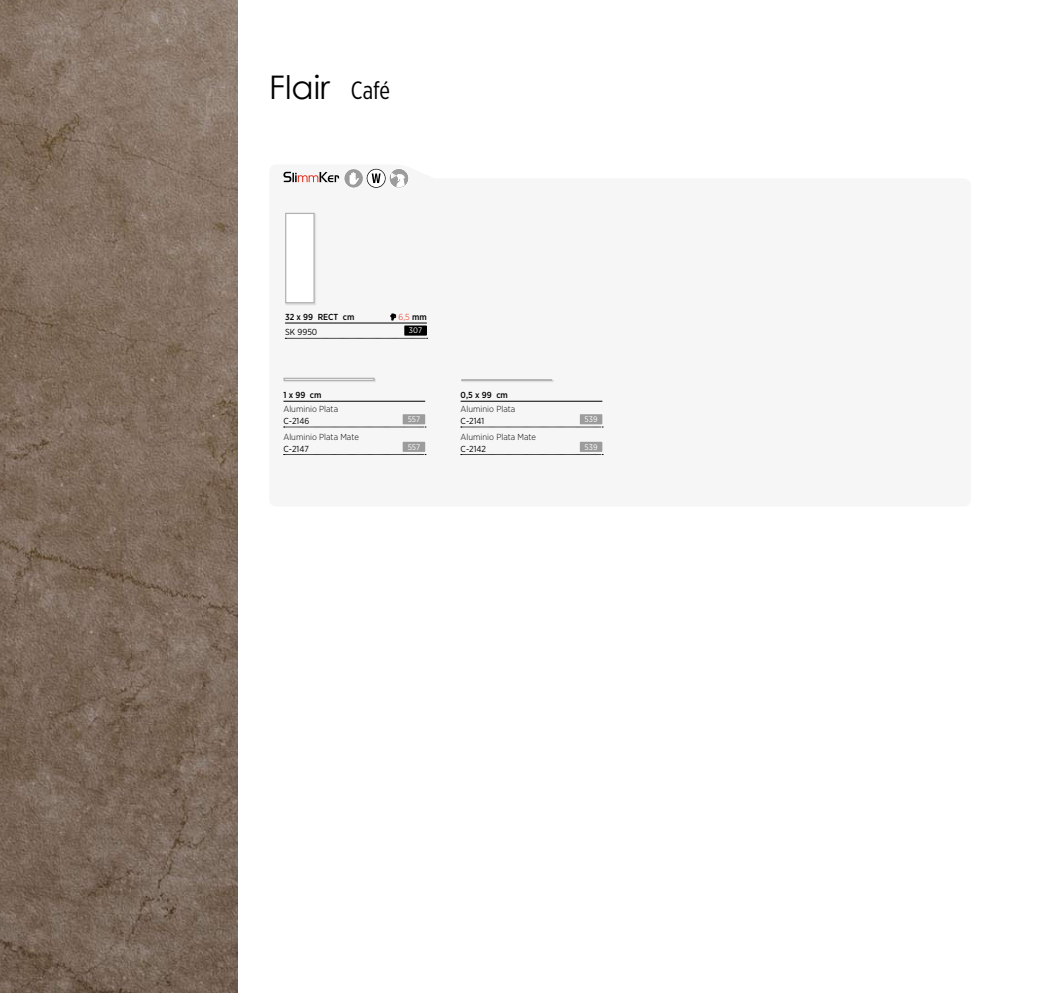
<style>
.page{position:relative;width:1063px;height:993px;background:#fff}
.page>*{position:absolute;margin:0;border:0;box-sizing:border-box;transform-origin:0 0}
.t1{font:32.5px "Century Gothic";color:#000}
.t2{font:300 8.75px "Gotham Semi Narrow";color:#000}
.t3{font:8.75px "Gotham Semi Narrow";color:#000}
.t4{font:500 8.75px "Gotham Semi Narrow";color:#000}
.t5{font:300 8.75px "Gotham Semi Narrow";color:#e52613}
.t6{font:8px "Gotham Semi Narrow";color:#fff}
.s1{font-family:"Gotham X Narrow";font-size:25px}
.s2{font-weight:500;color:#000}
</style>
<div class="page">
<div style="left:283px;top:168px;width:321px;height:288px;background:#f6f6f6"></div>
<hr style="left:283px;top:401px;width:142px;height:1px;background:#000">
<svg style="left:284px;top:426px;width:142px;height:1px"></svg>
<svg style="left:284px;top:454px;width:142px;height:1px"></svg>
<div style="left:403px;top:414px;width:22px;height:9px;background:#9d9c9c"></div>
<div style="left:403px;top:414px;width:22px;height:10px;border:1px solid #9d9c9c"></div>
<div style="left:403px;top:442px;width:22px;height:9px;background:#9d9c9c"></div>
<div style="left:403px;top:441px;width:22px;height:10px;border:1px solid #9d9c9c"></div>
<div style="left:284px;top:378px;width:96px;height:8px;background:#000;opacity:.1"></div>
<svg style="left:283px;top:377px;width:92px;height:4px"></svg>
<hr style="left:461px;top:401px;width:141px;height:1px;background:#000">
<svg style="left:461px;top:426px;width:142px;height:1px"></svg>
<svg style="left:461px;top:454px;width:142px;height:1px"></svg>
<div style="left:580px;top:414px;width:22px;height:9px;background:#9d9c9c"></div>
<div style="left:580px;top:414px;width:22px;height:10px;border:1px solid #9d9c9c"></div>
<div style="left:580px;top:442px;width:22px;height:9px;background:#9d9c9c"></div>
<div style="left:580px;top:441px;width:22px;height:10px;border:1px solid #9d9c9c"></div>
<div style="left:461px;top:379px;width:97px;height:8px;background:#000;opacity:.1"></div>
<div style="left:461px;top:379px;width:91px;height:2px;background:#fff;border:1px solid #b2b2b2"></div>
<svg style="left:283px;top:172px;width:56px;height:10px"></svg>
<hr style="left:285px;top:323px;width:142px;height:1px;background:#000">
<svg style="left:285px;top:338px;width:143px;height:1px"></svg>
<svg style="left:391px;top:314px;width:5px;height:6px"></svg>
<div style="left:405px;top:326px;width:21px;height:9px;background:#000"></div>
<div style="left:404px;top:325px;width:23px;height:10px;border:1px solid #000"></div>
<div style="left:285px;top:213px;width:35px;height:96px;background:#000;opacity:.1"></div>
<div style="left:285px;top:213px;width:30px;height:90px;background:#fff;border:1px solid #b2b2b2"></div>
<svg style="left:344px;top:168px;width:19px;height:20px"></svg>
<div style="left:344px;top:168px;width:20px;height:20px;border:1px solid #fff;border-radius:50%"></div>
<svg style="left:350px;top:172px;width:9px;height:12px"></svg>
<svg style="left:367px;top:169px;width:19px;height:19px"></svg>
<svg style="left:367px;top:169px;width:18px;height:18px"></svg>
<svg style="left:372px;top:173px;width:9px;height:10px"></svg>
<svg style="left:389px;top:168px;width:20px;height:20px"></svg>
<div style="left:389px;top:168px;width:20px;height:20px;border:1px solid #fff;border-radius:50%"></div>
<div style="left:390px;top:169px;width:18px;height:18px;background:#9d9c9c;border-radius:50%"></div>
<svg style="left:391px;top:173px;width:14px;height:14px"></svg>
<img style="left:0;top:0;width:237px;height:992px">
<h1 class="t1" style="left:269px;top:67px;width:122px">Flair <span class="s1">Café</span></h1>
<p class="t4" style="left:285px;top:312px;width:71px">32 x 99 RECT cm</p>
<p class="t5" style="left:399px;top:312px;width:30px">6,5 <span class="s2">mm</span></p>
<p class="t3" style="left:285px;top:327px;width:34px">SK 9950</p>
<p class="t6" style="left:409px;top:326px;width:15px">307</p>
<p class="t4" style="left:283px;top:390px;width:40px">1 x 99 cm</p>
<p class="t2" style="left:283px;top:404px;width:56px">Aluminio Plata</p>
<p class="t3" style="left:283px;top:416px;width:27px">C-2146</p>
<p class="t6" style="left:408px;top:414px;width:14px">557</p>
<p class="t2" style="left:283px;top:432px;width:77px">Aluminio Plata Mate</p>
<p class="t3" style="left:283px;top:443px;width:27px">C-2147</p>
<p class="t6" style="left:408px;top:442px;width:14px">557</p>
<p class="t4" style="left:461px;top:390px;width:49px">0,5 x 99 cm</p>
<p class="t2" style="left:461px;top:404px;width:56px">Aluminio Plata</p>
<p class="t3" style="left:461px;top:416px;width:25px">C-2141</p>
<p class="t6" style="left:585px;top:414px;width:14px">539</p>
<p class="t2" style="left:461px;top:432px;width:77px">Aluminio Plata Mate</p>
<p class="t3" style="left:461px;top:443px;width:27px">C-2142</p>
<p class="t6" style="left:585px;top:442px;width:14px">539</p>
</div>
